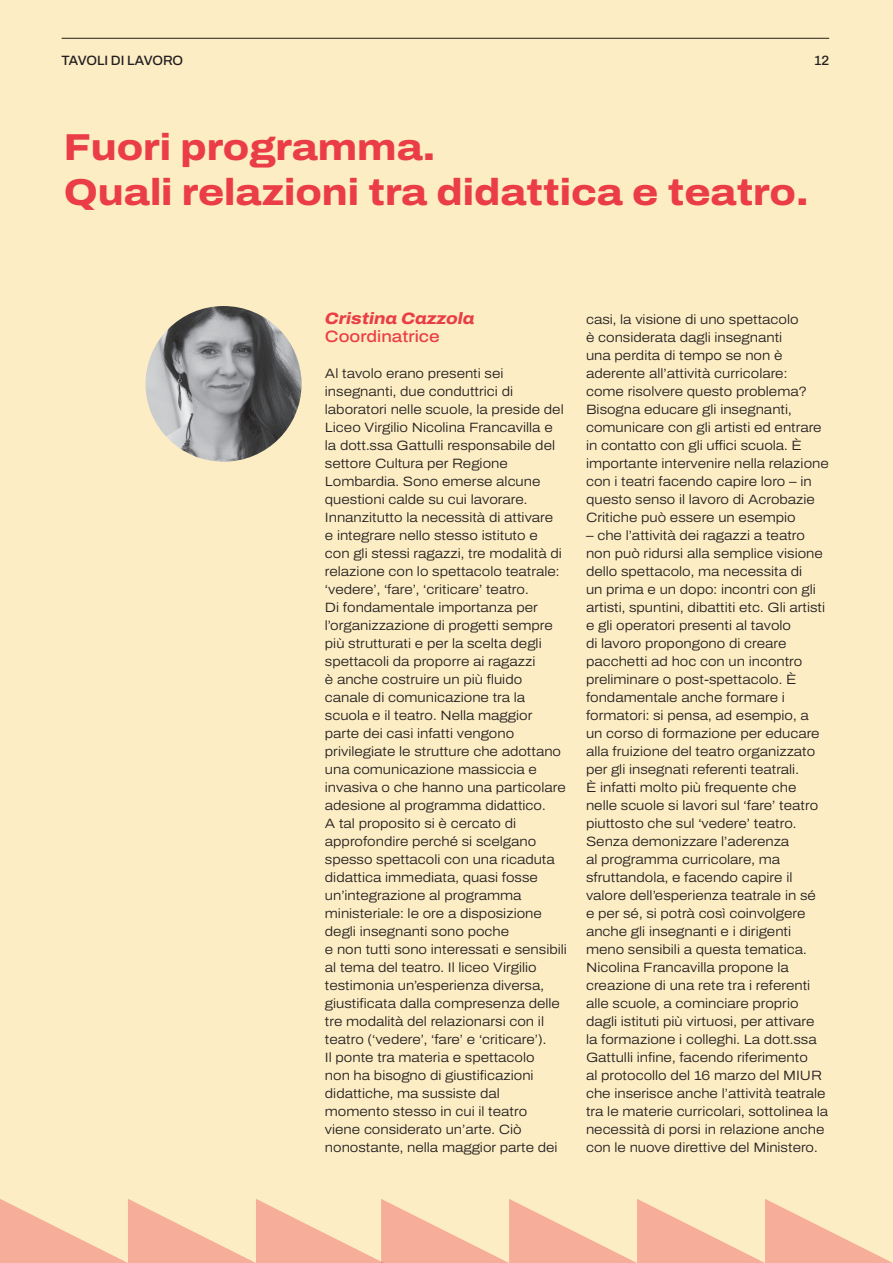
<style>
.page{position:relative;width:893px;height:1263px;background:#fcedc4}
.page>*{position:absolute;margin:0;border:0;box-sizing:border-box;transform-origin:0 0}
.t1{font:800 37.5px "Archivo Semi Expanded";color:#ea3d47}
.t2{font:italic 800 16.5px "Archivo Semi Expanded";color:#ea3d47}
.t3{font:500 16.5px "Archivo Semi Expanded";color:#ea3d47}
.t4{font:300 13.5px/18px "Archivo Semi Expanded";color:#231f20}
.t5{font:500 13.5px "Archivo";letter-spacing:-.005em;color:#231f20}
</style>
<div class="page">
<hr style="left:62px;top:38px;width:767px;height:1px;background:#0c0806">
<img style="left:146px;top:306px;width:156px;height:156px;border-radius:78px">
<svg style="left:0;top:1199px;width:893px;height:64px"></svg>
<p class="t5" style="left:62px;top:51px;width:123px">TAVOLI DI LAVORO</p>
<p class="t5" style="left:814px;top:51px;width:17px">12</p>
<p class="t1" style="left:64px;top:119px;width:373px">Fuori programma.</p>
<p class="t1" style="left:64px;top:164px;width:746px">Quali relazioni tra didattica e teatro.</p>
<p class="t2" style="left:325px;top:306px;width:151px">Cristina Cazzola</p>
<p class="t3" style="left:325px;top:324px;width:116px">Coordinatrice</p>
<p class="t4" style="left:325px;top:364px;width:240px">Al tavolo erano presenti sei insegnanti, due conduttrici di laboratori nelle scuole, la preside del</p>
<p class="t4" style="left:325px;top:418px;width:232px">Liceo Virgilio Nicolina Francavilla e la dott.ssa Gattulli responsabile del settore Cultura per Regione</p>
<p class="t4" style="left:325px;top:472px;width:242px">Lombardia. Sono emerse alcune questioni calde su cui lavorare.<br>Innanzitutto la necessità di attivare<br>e integrare nello stesso istituto e con gli stessi ragazzi, tre modalità di relazione con lo spettacolo teatrale: ‘vedere’, ‘fare’, ‘criticare’ teatro.<br>Di fondamentale importanza per l’organizzazione di progetti sempre più strutturati e per la scelta degli spettacoli da proporre ai ragazzi<br>è anche costruire un più fluido canale di comunicazione tra la scuola e il teatro. Nella maggior parte dei casi infatti vengono privilegiate le strutture che adottano una comunicazione massiccia e invasiva o che hanno una particolare adesione al programma didattico.<br>A tal proposito si è cercato di approfondire perché si scelgano spesso spettacoli con una ricaduta didattica immediata, quasi fosse un’integrazione al programma ministeriale: le ore a disposizione degli insegnanti sono poche</p>
<p class="t4" style="left:325px;top:940px;width:243px">e non tutti sono interessati e sensibili al tema del teatro. Il liceo Virgilio testimonia un’esperienza diversa, giustificata dalla compresenza delle tre modalità del relazionarsi con il teatro (‘vedere’, ‘fare’ e ‘criticare’).<br>Il ponte tra materia e spettacolo<br>non ha bisogno di giustificazioni didattiche, ma sussiste dal momento stesso in cui il teatro<br>viene considerato un’arte. Ciò nonostante, nella maggior parte dei</p>
<p class="t4" style="left:586px;top:310px;width:244px">casi, la visione di uno spettacolo<br>è considerata dagli insegnanti<br>una perdita di tempo se non è aderente all’attività curricolare:<br>come risolvere questo problema?<br>Bisogna educare gli insegnanti, comunicare con gli artisti ed entrare in contatto con gli uffici scuola. È importante intervenire nella relazione con i teatri facendo capire loro – in questo senso il lavoro di Acrobazie Critiche può essere un esempio</p>
<p class="t4" style="left:586px;top:526px;width:244px">– che l’attività dei ragazzi a teatro non può ridursi alla semplice visione dello spettacolo, ma necessita di<br>un prima e un dopo: incontri con gli artisti, spuntini, dibattiti etc. Gli artisti e gli operatori presenti al tavolo<br>di lavoro propongono di creare pacchetti ad hoc con un incontro preliminare o post-spettacolo. È fondamentale anche formare i formatori: si pensa, ad esempio, a un corso di formazione per educare alla fruizione del teatro organizzato per gli insegnati referenti teatrali.<br>È infatti molto più frequente che nelle scuole si lavori sul ‘fare’ teatro piuttosto che sul ‘vedere’ teatro.<br>Senza demonizzare l’aderenza<br>al programma curricolare, ma sfruttandola, e facendo capire il valore dell’esperienza teatrale in sé<br>e per sé, si potrà così coinvolgere anche gli insegnanti e i dirigenti meno sensibili a questa tematica.<br>Nicolina Francavilla propone la creazione di una rete tra i referenti alle scuole, a cominciare proprio dagli istituti più virtuosi, per attivare la formazione i colleghi. La dott.ssa Gattulli infine, facendo riferimento<br>al protocollo del 16 marzo del MIUR che inserisce anche l’attività teatrale tra le materie curricolari, sottolinea la necessità di porsi in relazione anche con le nuove direttive del Ministero.</p>
</div>
